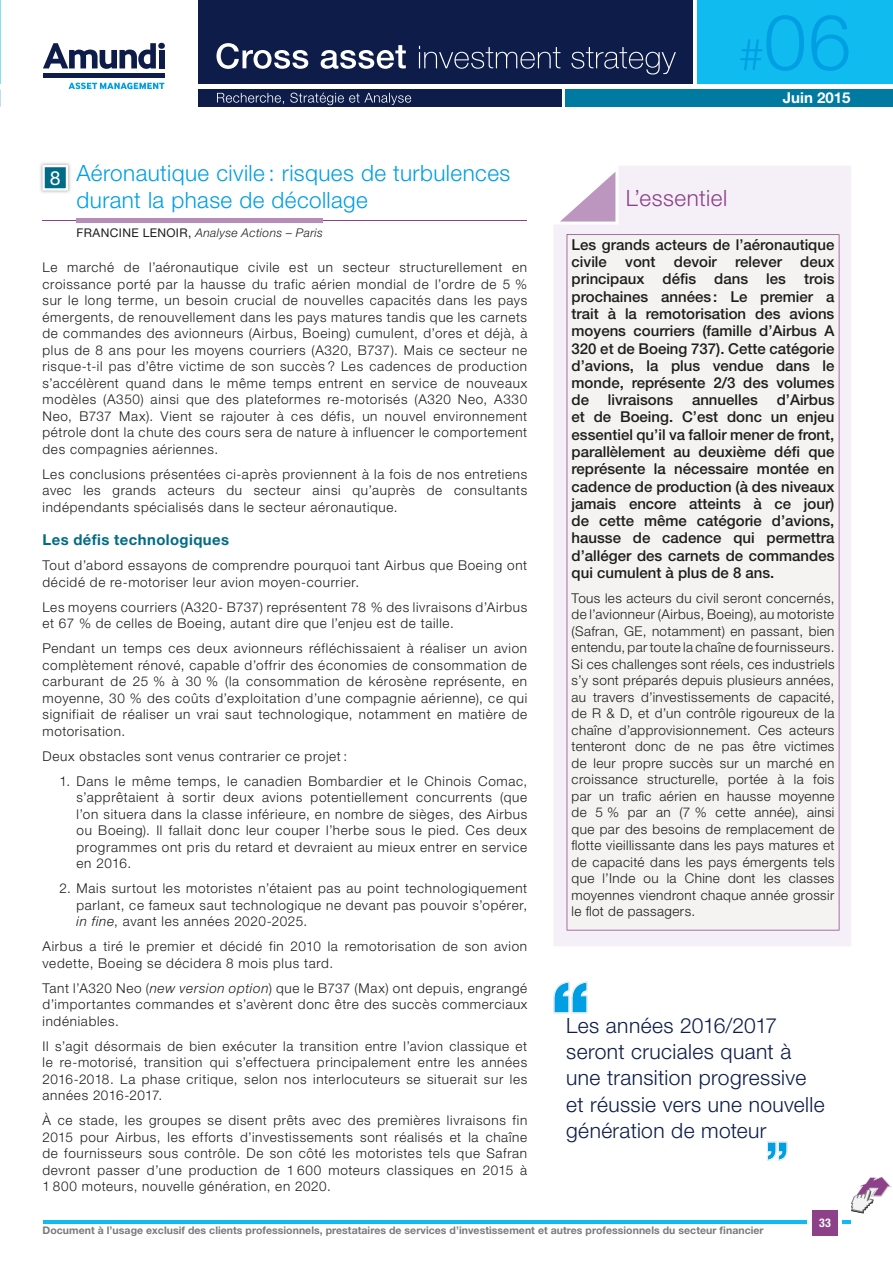
<style>
.page{position:relative;width:893px;height:1263px;background:#fff}
.page>*{position:absolute;margin:0;border:0;box-sizing:border-box;transform-origin:0 0}
.t1{font:300 77.25px "Helvetica Neue LT Std";color:#009fe3}
.t2{font:300 22.5px/27px "Helvetica Neue LT Std";letter-spacing:.02em;color:#009fe3}
.t3{font:300 22.5px "Helvetica Neue LT Std";letter-spacing:.025em;color:#8c4189}
.t4{font:300 21px/26.2px "Helvetica Neue LT Std";letter-spacing:.02em;color:#0d1c49}
.t5{font:19.5px "Helvetica Neue LT Std";color:#fff}
.t6{font:500 15px/17.2px "Helvetica Neue LT Std";color:#1d1d1b;text-align:justify}
.t7{font:700 15px "Helvetica Neue LT Std";letter-spacing:.03em;color:#006b86}
.t8{font:700 15px "Helvetica Neue LT Std";color:#fff}
.t9{font:300 13.5px/16.5px "Helvetica Neue LT Std";letter-spacing:.05em;color:#1d1d1b;text-align:justify}
.t10{font:italic 300 12px "Helvetica Neue LT Std";letter-spacing:.03em;color:#1d1d1b}
.t11{font:700 condensed 12px "Helvetica Neue LT Std";color:#fff}
.t12{font:700 10.5px "Helvetica Neue LT Std";letter-spacing:.005em;color:#787a7b}
.s1{font-size:44.1px}
.s2{font-weight:400;font-style:normal}
.s3{font-style:italic}
</style>
<div class="page">
<div style="left:198px;top:0;width:495px;height:84px;background:#0d1c49"></div>
<div style="left:566px;top:89px;width:327px;height:17px;background:#007aa1"></div>
<div style="left:198px;top:89px;width:363px;height:17px;background:#0d1c49"></div>
<svg style="left:217px;top:93px;width:194px;height:12px"></svg>
<svg style="left:216px;top:43px;width:460px;height:32px"></svg>
<svg style="left:43px;top:43px;width:113px;height:26px"></svg>
<div style="left:158px;top:43px;width:7px;height:6px;background:#0d1c49;border-radius:50%"></div>
<div style="left:159px;top:50px;width:5px;height:18px;background:#0d1c49"></div>
<div style="left:43px;top:73px;width:121px;height:5px;background:#0d1c49"></div>
<svg style="left:69px;top:83px;width:95px;height:7px"></svg>
<div style="left:697px;top:0;width:196px;height:84px;background:#10bbef"></div>
<hr style="left:43px;top:1220px;width:807px;height:4px;background:#10bbef">
<div style="left:808px;top:1206px;width:34px;height:34px;background:#fff"></div>
<div style="left:812px;top:1210px;width:26px;height:25px;background:#8c4189"></div>
<hr style="left:43px;top:220px;width:483px;height:1px;background:#8c4189">
<hr style="left:77px;top:219px;width:246px;height:4px;background:#b68cb8">
<img style="left:40px;top:163px;width:31px;height:30px">
<svg style="left:43px;top:165px;width:25px;height:25px"></svg>
<svg style="left:767px;top:1141px;width:20px;height:20px"></svg>
<svg style="left:553px;top:981px;width:35px;height:32px"></svg>
<div style="left:554px;top:166px;width:297px;height:780px;background:#f5f0f7"></div>
<svg style="left:554px;top:166px;width:64px;height:59px"></svg>
<div style="left:567px;top:234px;width:272px;height:696px;background:#f5f3f2"></div>
<svg style="left:851px;top:1176px;width:40px;height:37px"></svg>
<h1 class="t1" style="left:739px;top:13px;width:113px"><span class="s1">#</span>06</h1>
<h3 class="t5" style="left:50px;top:170px;width:12px">8</h3>
<h2 class="t2" style="left:77px;top:162px;width:435px">Aéronautique civile : risques de turbulences durant la phase de décollage</h2>
<p class="t10" style="left:77px;top:229px;width:248px"><span class="s2">FRANCINE LENOIR,</span> Analyse Actions – Paris</p>
<p class="t9" style="left:43px;top:261px;width:486px">Le marché de l’aéronautique civile est un secteur structurellement en croissance porté par la hausse du trafic aérien mondial de l’ordre de 5 % sur le long terme, un besoin crucial de nouvelles capacités dans les pays émergents, de renouvellement dans les pays matures tandis que les carnets de commandes des avionneurs (Airbus, Boeing) cumulent, d’ores et déjà, à plus de 8 ans pour les moyens courriers (A320, B737). Mais ce secteur ne risque-t-il pas d’être victime de son succès ? Les cadences de production s’accélèrent quand dans le même temps entrent en service de nouveaux modèles (A350) ainsi que des plateformes re-motorisés (A320 Neo, A330<br>Neo, B737 Max). Vient se rajouter à ces défis, un nouvel environnement pétrole dont la chute des cours sera de nature à influencer le comportement des compagnies aériennes.</p>
<p class="t9" style="left:43px;top:467px;width:486px">Les conclusions présentées ci-après proviennent à la fois de nos entretiens avec les grands acteurs du secteur ainsi qu’auprès de consultants indépendants spécialisés dans le secteur aéronautique.</p>
<p class="t7" style="left:43px;top:534px;width:188px">Les défis technologiques</p>
<p class="t9" style="left:43px;top:559px;width:486px">Tout d’abord essayons de comprendre pourquoi tant Airbus que Boeing ont décidé de re-motoriser leur avion moyen-courrier.</p>
<p class="t9" style="left:43px;top:600px;width:486px">Les moyens courriers (A320- B737) représentent 78 % des livraisons d’Airbus et 67 % de celles de Boeing, autant dire que l’enjeu est de taille.</p>
<p class="t9" style="left:43px;top:642px;width:486px">Pendant un temps ces deux avionneurs réfléchissaient à réaliser un avion complètement rénové, capable d’offrir des économies de consommation de carburant de 25 % à 30 % (la consommation de kérosène représente, en moyenne, 30 % des coûts d’exploitation d’une compagnie aérienne), ce qui signifiait de réaliser un vrai saut technologique, notamment en matière de motorisation.</p>
<p class="t9" style="left:43px;top:749px;width:306px">Deux obstacles sont venus contrarier ce projet :</p>
<p class="t9" style="left:77px;top:774px;width:452px;text-indent:-17px">1. Dans le même temps, le canadien Bombardier et le Chinois Comac, s’apprêtaient à sortir deux avions potentiellement concurrents (que l’on situera dans la classe inférieure, en nombre de sièges, des Airbus ou Boeing). Il fallait donc leur couper l’herbe sous le pied. Ces deux programmes ont pris du retard et devraient au mieux entrer en service en 2016.</p>
<p class="t9" style="left:77px;top:882px;width:452px;text-indent:-17px">2. Mais surtout les motoristes n’étaient pas au point technologiquement parlant, ce fameux saut technologique ne devant pas pouvoir s’opérer, <span class="s3">in fine</span>, avant les années 2020-2025.</p>
<p class="t9" style="left:43px;top:940px;width:486px">Airbus a tiré le premier et décidé fin 2010 la remotorisation de son avion vedette, Boeing se décidera 8 mois plus tard.</p>
<p class="t9" style="left:43px;top:981px;width:486px">Tant l’A320 Neo (<span class="s3">new version option</span>) que le B737 (Max) ont depuis, engrangé d’importantes commandes et s’avèrent donc être des succès commerciaux indéniables.</p>
<p class="t9" style="left:43px;top:1039px;width:486px">Il s’agit désormais de bien exécuter la transition entre l’avion classique et le re-motorisé, transition qui s’effectuera principalement entre les années 2016-2018. La phase critique, selon nos interlocuteurs se situerait sur les années 2016-2017.</p>
<p class="t9" style="left:43px;top:1114px;width:486px">À ce stade, les groupes se disent prêts avec des premières livraisons fin 2015 pour Airbus, les efforts d’investissements sont réalisés et la chaîne de fournisseurs sous contrôle. De son côté les motoristes tels que Safran devront passer d’une production de 1 600 moteurs classiques en 2015 à 1 800 moteurs, nouvelle génération, en 2020.</p>
<p class="t8" style="left:783px;top:92px;width:69px">Juin 2015</p>
<h2 class="t3" style="left:626px;top:189px;width:103px">L’essentiel</h2>
<p class="t6" style="left:572px;top:238px;width:264px">Les grands acteurs de l’aéronautique civile vont devoir relever deux principaux défis dans les trois prochaines années : Le premier a trait à la remotorisation des avions moyens courriers (famille d’Airbus A 320 et de Boeing 737). Cette catégorie d’avions, la plus vendue dans le monde, représente 2/3 des volumes de</p>
<p class="t6" style="left:572px;top:393px;width:264px;text-indent:205px">d’Airbus et de Boeing. C’est donc un enjeu essentiel qu’il va falloir mener de front, parallèlement au deuxième défi que représente la nécessaire montée en cadence de production (à des niveaux jamais encore atteints à ce jour) de cette même catégorie d’avions, hausse de cadence qui permettra d’alléger des carnets de commandes qui cumulent à plus de 8 ans.</p>
<p class="t9" style="left:572px;top:591px;width:264px">Tous les acteurs du civil seront concernés, de l’avionneur (Airbus, Boeing), au motoriste (Safran, GE, notamment) en passant, bien entendu, par toute la chaîne de fournisseurs.<br>Si ces challenges sont réels, ces industriels s’y sont préparés depuis plusieurs années, au travers d’investissements de capacité, de R &amp; D, et d’un contrôle rigoureux de la chaîne d’approvisionnement. Ces acteurs tenteront donc de ne pas être victimes de leur propre succès sur un marché en croissance structurelle, portée à la fois par un trafic aérien en hausse moyenne de 5 % par an (7 % cette année), ainsi que par des besoins de remplacement de flotte vieillissante dans les pays matures et de capacité dans les pays émergents tels que l’Inde ou la Chine dont les classes moyennes viendront chaque année grossir le flot de passagers.</p>
<p class="t6" style="left:608px;top:393px;width:67px">livraisons</p>
<p class="t6" style="left:692px;top:393px;width:67px">annuelles</p>
<h3 class="t4" style="left:566px;top:1015px;width:260px">Les années 2016/2017 seront cruciales quant à une transition progressive et réussie vers une nouvelle génération de moteur</h3>
<p class="t12" style="left:43px;top:1226px;width:723px">Document à l’usage exclusif des clients professionnels, prestataires de services d’investissement et autres professionnels du secteur financier</p>
<p class="t11" style="left:819px;top:1218px;width:13px">33</p>
</div>
